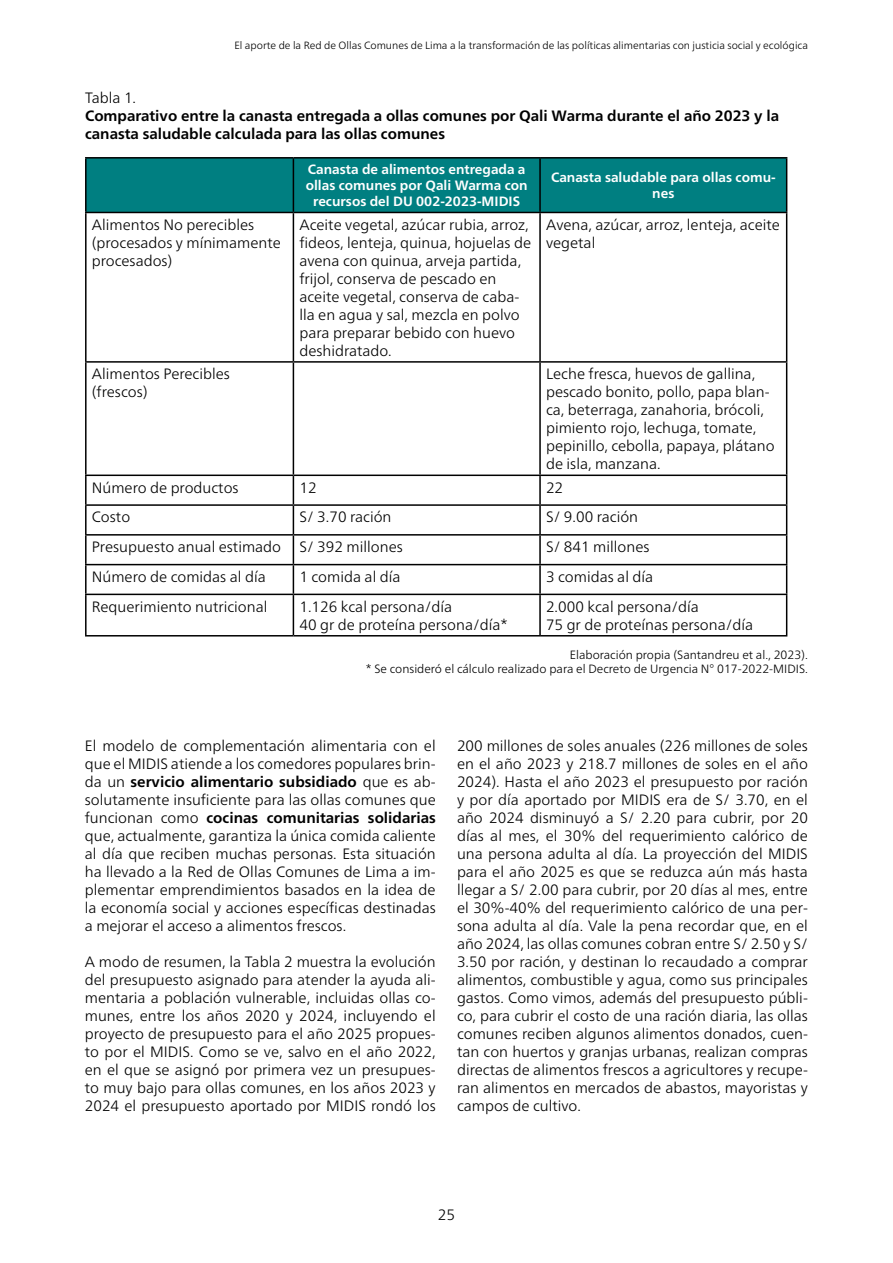
<style>
.page{position:relative;width:893px;height:1263px;background:#fff}
.page>*{position:absolute;margin:0;border:0;box-sizing:border-box;transform-origin:0 0}
.t1{font:300 15px/18px "Frutiger Neue LTW1 G";color:#000}
.t2{font:700 15px/18px "Frutiger Neue LTW1 G";color:#000}
.t3{font:700 13.5px/16.2px "Frutiger Neue LTW1 G";color:#fff;text-align:center}
.t4{font:300 12px "Frutiger Neue LTW1 G";color:#000}
.t5{font:300 10.5px "Frutiger Neue LTW1 G";color:#000}
.s1{font-weight:700}
</style>
<div class="page">
<div style="left:87px;top:159px;width:699px;height:53px;background:#007f81"></div>
<hr style="left:85px;top:157px;width:208px;height:2px;background:#000">
<hr style="left:85px;top:159px;width:2px;height:53px;background:#000">
<hr style="left:293px;top:157px;width:247px;height:2px;background:#000">
<hr style="left:293px;top:159px;width:1px;height:53px;background:#000">
<hr style="left:540px;top:157px;width:247px;height:2px;background:#000">
<hr style="left:539px;top:159px;width:2px;height:53px;background:#000">
<hr style="left:786px;top:159px;width:1px;height:53px;background:#000">
<hr style="left:85px;top:212px;width:208px;height:1px;background:#000">
<hr style="left:85px;top:213px;width:2px;height:148px;background:#000">
<hr style="left:293px;top:212px;width:247px;height:1px;background:#000">
<hr style="left:293px;top:213px;width:1px;height:148px;background:#000">
<hr style="left:540px;top:212px;width:247px;height:1px;background:#000">
<hr style="left:539px;top:213px;width:2px;height:148px;background:#000">
<hr style="left:786px;top:213px;width:1px;height:148px;background:#000">
<hr style="left:85px;top:361px;width:208px;height:2px;background:#000">
<hr style="left:85px;top:363px;width:2px;height:111px;background:#000">
<hr style="left:293px;top:361px;width:247px;height:2px;background:#000">
<hr style="left:293px;top:363px;width:1px;height:111px;background:#000">
<hr style="left:540px;top:361px;width:247px;height:2px;background:#000">
<hr style="left:539px;top:363px;width:2px;height:111px;background:#000">
<hr style="left:786px;top:363px;width:1px;height:111px;background:#000">
<hr style="left:85px;top:474px;width:208px;height:2px;background:#000">
<hr style="left:85px;top:476px;width:2px;height:28px;background:#000">
<hr style="left:293px;top:474px;width:247px;height:2px;background:#000">
<hr style="left:540px;top:474px;width:247px;height:2px;background:#000">
<hr style="left:539px;top:476px;width:2px;height:28px;background:#000">
<hr style="left:85px;top:504px;width:208px;height:2px;background:#000">
<hr style="left:85px;top:506px;width:2px;height:28px;background:#000">
<hr style="left:293px;top:504px;width:247px;height:2px;background:#000">
<hr style="left:540px;top:504px;width:247px;height:2px;background:#000">
<hr style="left:539px;top:506px;width:2px;height:28px;background:#000">
<hr style="left:85px;top:534px;width:208px;height:2px;background:#000">
<hr style="left:85px;top:536px;width:2px;height:28px;background:#000">
<hr style="left:293px;top:534px;width:247px;height:2px;background:#000">
<hr style="left:540px;top:534px;width:247px;height:2px;background:#000">
<hr style="left:539px;top:536px;width:2px;height:28px;background:#000">
<hr style="left:85px;top:564px;width:208px;height:1px;background:#000">
<hr style="left:85px;top:565px;width:2px;height:29px;background:#000">
<hr style="left:293px;top:564px;width:247px;height:1px;background:#000">
<svg style="left:293px;top:476px;width:1px;height:118px"></svg>
<hr style="left:540px;top:564px;width:247px;height:1px;background:#000">
<hr style="left:539px;top:565px;width:2px;height:29px;background:#000">
<svg style="left:786px;top:476px;width:1px;height:118px"></svg>
<hr style="left:85px;top:594px;width:208px;height:1px;background:#000">
<hr style="left:85px;top:595px;width:2px;height:40px;background:#000">
<hr style="left:293px;top:594px;width:247px;height:1px;background:#000">
<hr style="left:293px;top:595px;width:1px;height:40px;background:#000">
<hr style="left:540px;top:594px;width:247px;height:1px;background:#000">
<hr style="left:539px;top:595px;width:2px;height:40px;background:#000">
<hr style="left:786px;top:595px;width:1px;height:40px;background:#000">
<hr style="left:85px;top:635px;width:208px;height:1px;background:#000">
<hr style="left:293px;top:635px;width:247px;height:1px;background:#000">
<hr style="left:540px;top:635px;width:247px;height:1px;background:#000">
<p class="t5" style="left:234px;top:39px;width:575px">El aporte de la Red de Ollas Comunes de Lima a la transformación de las políticas alimentarias con justicia social y ecológica</p>
<p class="t1" style="left:85px;top:89px;width:53px">Tabla 1.</p>
<p class="t2" style="left:85px;top:107px;width:696px">Comparativo entre la canasta entregada a ollas comunes por Qali Warma durante el año 2023 y la canasta saludable calculada para las ollas comunes</p>
<p class="t3" style="left:306px;top:161px;width:224px">Canasta de alimentos entregada a ollas comunes por Qali Warma con recursos del DU 002-2023-MIDIS</p>
<p class="t3" style="left:551px;top:169px;width:226px">Canasta saludable para ollas comu&shy;nes</p>
<p class="t1" style="left:92px;top:215px;width:191px">Alimentos No perecibles (procesados y mínimamente procesados)</p>
<p class="t1" style="left:299px;top:215px;width:233px">Aceite vegetal, azúcar rubia, arroz, fideos, lenteja, quinua, hojuelas de avena con quinua, arveja partida, frijol, conserva de pescado en aceite vegetal, conserva de caba&shy;lla en agua y sal, mezcla en polvo para preparar bebido con huevo deshidratado.</p>
<p class="t1" style="left:546px;top:215px;width:235px">Avena, azúcar, arroz, lenteja, aceite vegetal</p>
<p class="t1" style="left:92px;top:365px;width:140px">Alimentos Perecibles (frescos)</p>
<p class="t1" style="left:546px;top:365px;width:230px">Leche fresca, huevos de gallina, pescado bonito, pollo, papa blan&shy;ca, beterraga, zanahoria, brócoli, pimiento rojo, lechuga, tomate, pepinillo, cebolla, papaya, plátano de isla, manzana.</p>
<p class="t1" style="left:92px;top:478px;width:148px">Número de productos</p>
<p class="t1" style="left:299px;top:478px;width:19px">12</p>
<p class="t1" style="left:546px;top:478px;width:19px">22</p>
<p class="t1" style="left:92px;top:508px;width:40px">Costo</p>
<p class="t1" style="left:299px;top:508px;width:94px">S/ 3.70 ración</p>
<p class="t1" style="left:546px;top:508px;width:94px">S/ 9.00 ración</p>
<p class="t1" style="left:92px;top:538px;width:191px">Presupuesto anual estimado</p>
<p class="t1" style="left:299px;top:538px;width:105px">S/ 392 millones</p>
<p class="t1" style="left:546px;top:538px;width:105px">S/ 841 millones</p>
<p class="t1" style="left:92px;top:568px;width:175px">Número de comidas al día</p>
<p class="t1" style="left:299px;top:568px;width:103px">1 comida al día</p>
<p class="t1" style="left:546px;top:568px;width:109px">3 comidas al día</p>
<p class="t1" style="left:92px;top:597px;width:177px">Requerimiento nutricional</p>
<p class="t1" style="left:299px;top:597px;width:154px">1.126 kcal persona/día</p>
<p class="t1" style="left:299px;top:615px;width:210px">40 gr de proteína persona/día*</p>
<p class="t1" style="left:546px;top:597px;width:154px">2.000 kcal persona/día</p>
<p class="t1" style="left:546px;top:615px;width:209px">75 gr de proteínas persona/día</p>
<p class="t4" style="left:570px;top:647px;width:240px">Elaboración propia (Santandreu et al., 2023).</p>
<p class="t4" style="left:366px;top:662px;width:444px">* Se consideró el cálculo realizado para el Decreto de Urgencia N° 017-2022-MIDIS.</p>
<p class="t1" style="left:85px;top:737px;width:352px;text-align:justify">El modelo de complementación alimentaria con el que el MIDIS atiende a los comedores populares brin&shy;da un <span class="s1">servicio alimentario subsidiado</span> que es ab&shy;solutamente insuficiente para las ollas comunes que funcionan como <span class="s1">cocinas comunitarias solidarias </span>que, actualmente, garantiza la única comida caliente al día que reciben muchas personas. Esta situación ha llevado a la Red de Ollas Comunes de Lima a im&shy;plementar emprendimientos basados en la idea de la economía social y acciones específicas destinadas a mejorar el acceso a alimentos frescos.</p>
<p class="t1" style="left:85px;top:953px;width:352px;text-align:justify">A modo de resumen, la Tabla 2 muestra la evolución del presupuesto asignado para atender la ayuda ali&shy;mentaria a población vulnerable, incluidas ollas co&shy;munes, entre los años 2020 y 2024, incluyendo el proyecto de presupuesto para el año 2025 propues&shy;to por el MIDIS. Como se ve, salvo en el año 2022, en el que se asignó por primera vez un presupues&shy;to muy bajo para ollas comunes, en los años 2023 y 2024 el presupuesto aportado por MIDIS rondó los</p>
<p class="t1" style="left:457px;top:737px;width:352px;text-align:justify">200 millones de soles anuales (226 millones de soles en el año 2023 y 218.7 millones de soles en el año 2024). Hasta el año 2023 el presupuesto por ración y por día aportado por MIDIS era de S/ 3.70, en el año 2024 disminuyó a S/ 2.20 para cubrir, por 20 días al mes, el 30% del requerimiento calórico de una persona adulta al día. La proyección del MIDIS para el año 2025 es que se reduzca aún más hasta llegar a S/ 2.00 para cubrir, por 20 días al mes, entre el 30%-40% del requerimiento calórico de una per&shy;sona adulta al día. Vale la pena recordar que, en el año 2024, las ollas comunes cobran entre S/ 2.50 y S/ 3.50 por ración, y destinan lo recaudado a comprar alimentos, combustible y agua, como sus principales gastos. Como vimos, además del presupuesto públi&shy;co, para cubrir el costo de una ración diaria, las ollas comunes reciben algunos alimentos donados, cuen&shy;tan con huertos y granjas urbanas, realizan compras directas de alimentos frescos a agricultores y recupe&shy;ran alimentos en mercados de abastos, mayoristas y campos de cultivo.</p>
<p class="t1" style="left:438px;top:1206px;width:19px">25</p>
</div>
